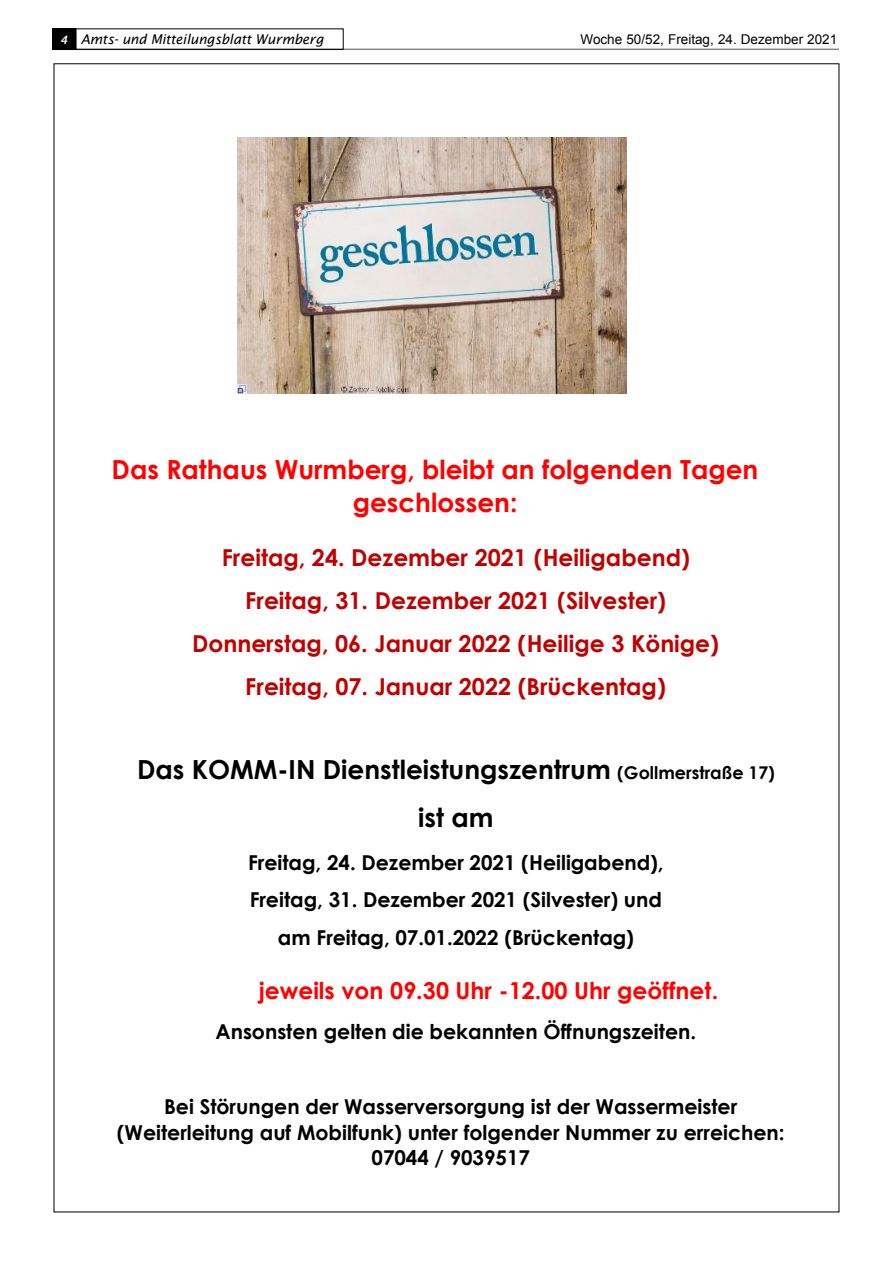
<style>
.page{position:relative;width:893px;height:1263px;background:#fff}
.page>*{position:absolute;margin:0;border:0;box-sizing:border-box;transform-origin:0 0}
.t1{font:700 26.25px/48.4px "Century Gothic";color:#000;text-align:center}
.t2{font:700 26.25px/32.2px "Century Gothic";color:#f00;text-align:center}
.t3{font:700 23.4px/43px "Century Gothic";color:#c00000;text-align:center}
.t4{font:700 23.4px "Century Gothic";color:#f00}
.t5{font:700 20.55px/37.7px "Century Gothic";color:#000;text-align:center}
.t6{font:13.5px "Arial";color:#000}
.t7{font:italic 13.5px "Lucida Sans";letter-spacing:-.01em;color:#000}
.s1{font-weight:600;font-size:11.55px;color:#fff}
.s2{font-size:17.55px}
</style>
<div class="page">
<hr style="left:52px;top:49px;width:787px;height:1px;background:#878787">
<div style="left:52px;top:28px;width:24px;height:22px;background:#000"></div>
<div style="left:76px;top:28px;width:268px;height:22px;border:1px solid #000"></div>
<img style="left:238px;top:137px;width:388px;height:257px">
<p class="t7" style="left:60px;top:31px;width:265px"><span class="s1">4</span> Amts- und Mitteilungsblatt Wurmberg</p>
<p class="t6" style="left:580px;top:31px;width:258px">Woche 50/52, Freitag, 24. Dezember 2021</p>
<p class="t2" style="left:112px;top:452px;width:648px">Das Rathaus Wurmberg, bleibt an folgenden Tagen geschlossen:</p>
<p class="t3" style="left:192px;top:535px;width:528px">Freitag, 24. Dezember 2021 (Heiligabend)<br>Freitag, 31. Dezember 2021 (Silvester)<br>Donnerstag, 06. Januar 2022 (Heilige 3 Könige)<br>Freitag, 07. Januar 2022 (Brückentag)</p>
<p class="t1" style="left:137px;top:744px;width:639px">Das KOMM-IN Dienstleistungszentrum <span class="s2">(Gollmerstraße 17) </span>ist am</p>
<p class="t5" style="left:248px;top:842px;width:417px">Freitag, 24. Dezember 2021 (Heiligabend),<br>Freitag, 31. Dezember 2021 (Silvester) und am Freitag, 07.01.2022 (Brückentag)</p>
<p class="t4" style="left:259px;top:973px;width:461px">jeweils von 09.30 Uhr -12.00 Uhr geöffnet.</p>
<p class="t5" style="left:215px;top:1012px;width:482px">Ansonsten gelten die bekannten Öffnungszeiten.</p>
<p class="t5" style="left:117px;top:1093px;width:669px;line-height:25px">Bei Störungen der Wasserversorgung ist der Wassermeister (Weiterleitung auf Mobilfunk) unter folgender Nummer zu erreichen:<br>07044 / 9039517</p>
</div>
